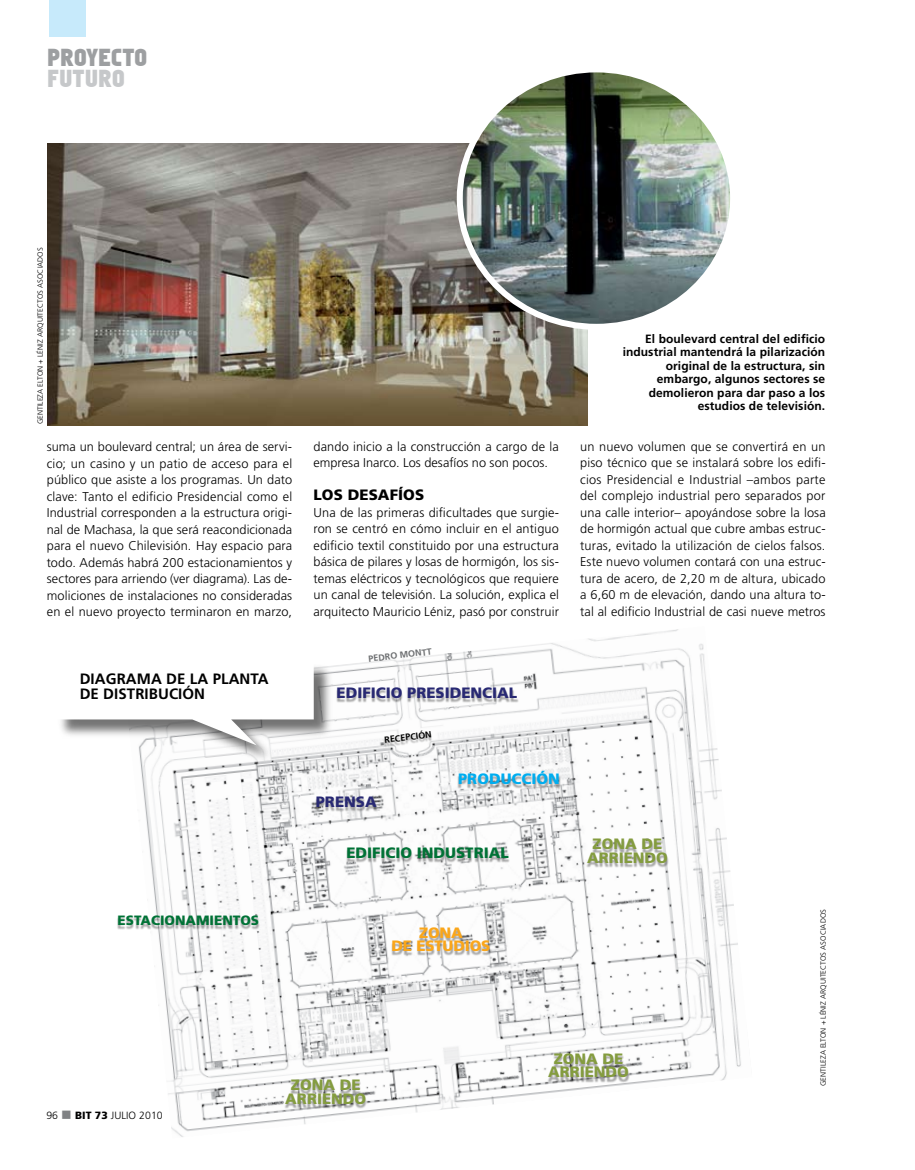
<style>
.page{position:relative;width:915px;height:1170px;background:#fff}
.page>*{position:absolute;margin:0;border:0;box-sizing:border-box;transform-origin:0 0}
.t1{font:22.5px "Faktos";letter-spacing:.02em;color:#9d9fa1}
.t2{font:22.5px "Faktos";letter-spacing:.02em;color:#c6c8ca}
.t3{font:900 15px/13.5px "Frutiger";color:#849c3f;text-align:center}
.t4{font:700 15px/15px "Frutiger";letter-spacing:.005em;color:#000}
.t5{font:900 15px "Frutiger";color:#282973}
.t6{font:900 15px "Frutiger";color:#007236}
.t7{font:900 15px/13.5px "Frutiger";letter-spacing:-.01em;color:#faa61a;text-align:center}
.t8{font:900 15px "Frutiger";letter-spacing:.005em;color:#000}
.t9{font:900 15px "Frutiger";color:#00adef}
.t10{font:900 13.5px "Frutiger";color:#007236}
.t11{font:300 12.75px/16.5px "Frutiger";letter-spacing:.01em;color:#000;text-align:justify}
.t12{font:700 12px/13.5px "Frutiger";letter-spacing:.005em;color:#000;text-align:right}
.t13{font:300 10.5px "Frutiger";letter-spacing:.005em;color:#000}
.t14{font:700 9px "Frutiger";color:#6d6f71}
.t15{font:700 9px "Frutiger";color:#000}
.t16{font:300 7.5px "Frutiger";letter-spacing:.005em;color:#000}
.s1{color:#808284}
.s2{font-weight:900}
</style>
<div class="page">
<img style="left:140px;top:629px;width:601px;height:508px">
<div style="left:390px;top:928px;width:102px;height:28px;background:#000;opacity:.35"></div>
<div style="left:314px;top:797px;width:64px;height:15px;background:#000;opacity:.35"></div>
<div style="left:456px;top:772px;width:105px;height:17px;background:#000;opacity:.35"></div>
<div style="left:382px;top:731px;width:50px;height:16px;background:#000;opacity:.35"></div>
<div style="left:585px;top:839px;width:84px;height:29px;background:#000;opacity:.35"></div>
<div style="left:116px;top:916px;width:144px;height:14px;background:#000;opacity:.35"></div>
<div style="left:49px;top:0;width:37px;height:37px;background:#c7eafb"></div>
<img style="left:47px;top:144px;width:540px;height:281px">
<img style="left:459px;top:69px;width:273px;height:258px;border-radius:50%">
<div style="left:456px;top:66px;width:279px;height:264px;border:6px solid #fff;border-radius:50%"></div>
<div style="left:57px;top:663px;width:277px;height:100px;background:#000;opacity:.55"></div>
<svg style="left:57px;top:661px;width:256px;height:84px"></svg>
<div style="left:335px;top:688px;width:184px;height:15px;background:#000;opacity:.35"></div>
<div style="left:345px;top:848px;width:165px;height:15px;background:#000;opacity:.35"></div>
<div style="left:546px;top:1054px;width:84px;height:29px;background:#000;opacity:.35"></div>
<div style="left:283px;top:1080px;width:84px;height:29px;background:#000;opacity:.35"></div>
<h1 class="t1" style="left:47px;top:44px;width:101px">PROYECTO</h1>
<h1 class="t2" style="left:47px;top:65px;width:79px">FUTURO</h1>
<p class="t16" style="left:36px;top:424px;width:178px;rotate:-90deg">gentileza elton + léniz arquitectos asoc iados</p>
<p class="t11" style="left:47px;top:438px;width:247px">suma un boulevard central; un área de servi&shy;cio; un casino y un patio de acceso para el público que asiste a los programas. U n dato clave: Tanto el edificio Presidencial como el I ndustrial corresponden a la estructura origi&shy;nal de Machasa, la que será reacondicionada para el nuevo Chilevisión. Hay espacio para todo. Además habrá 200 estacionamientos y sectores para arriendo (ver diagrama). Las de&shy;moliciones de instalaciones no consideradas en el nuevo proyecto terminaron en marzo,</p>
<p class="t4" style="left:80px;top:670px;width:190px">diagrama de la planta de distribución</p>
<p class="t11" style="left:313px;top:438px;width:247px">dando inicio a la construcción a cargo de la empresa I narco. Los desafíos no son pocos.</p>
<p class="t8" style="left:313px;top:486px;width:112px">LOS DESAFÍOS</p>
<p class="t11" style="left:313px;top:504px;width:247px">U na de las primeras dificultades que surgie&shy;ron se centró en cómo incluir en el antiguo edificio textil constituido por una estructura básica de pilares y losas de hormigón, los sis&shy;temas eléctricos y tecnológicos que requiere un canal de televisión. La solución, explica el arquitecto Mauricio Léniz, pasó por construir</p>
<p class="t14" style="left:367px;top:653px;width:65px;rotate:-7deg">pedro montt</p>
<p class="t5" style="left:336px;top:683px;width:181px">EDIFICIO PRESIDENCIAL</p>
<p class="t15" style="left:384px;top:734px;width:49px;rotate:-7deg">recepción</p>
<p class="t5" style="left:316px;top:792px;width:62px">PRENSA</p>
<p class="t9" style="left:458px;top:769px;width:103px">PRODUCCIÓN</p>
<p class="t6" style="left:346px;top:843px;width:162px">EDIFICIO INDUSTRIAL</p>
<p class="t12" style="left:622px;top:331px;width:204px">El boulevard central del edificio industrial mantendrá la pilarización original de la estructura, sin embargo, algunos sectores se demolieron para dar paso a los estudios de televisión.</p>
<p class="t11" style="left:580px;top:438px;width:247px">un nuevo volumen que se convertirá en un piso técnico que se instalará sobre los edifi&shy;cios Presidencial e Industrial –ambos parte del complejo industrial pero separados por una calle interior– apoyándose sobre la losa de hormigón actual que cubre ambas estruc&shy;turas, evitado la utilización de cielos falsos.<br>Este nuevo volumen contará con una estruc&shy;tura de acero, de 2,20 m de altura, ubicado a 6,60 m de elevación, dando una altura to&shy;tal al edificio Industrial de casi nueve metros</p>
<p class="t3" style="left:587px;top:837px;width:82px">ZONA DE<br>ARRIENDO</p>
<p class="t10" style="left:117px;top:912px;width:143px">ESTACIONAMIENTOS</p>
<p class="t7" style="left:391px;top:925px;width:100px">ZONA<br>DE ESTUDIOS</p>
<p class="t13" style="left:46px;top:1108px;width:118px">96 <span class="s1">■</span> <span class="s2">BIT 73</span> julio 2010</p>
<p class="t3" style="left:285px;top:1077px;width:82px">ZONA DE<br>ARRIENDO</p>
<p class="t3" style="left:548px;top:1051px;width:82px">ZONA DE<br>ARRIENDO</p>
<p class="t16" style="left:818px;top:1086px;width:178px;rotate:-90deg">gentileza elton + léniz arquitectos asoc iados</p>
</div>
